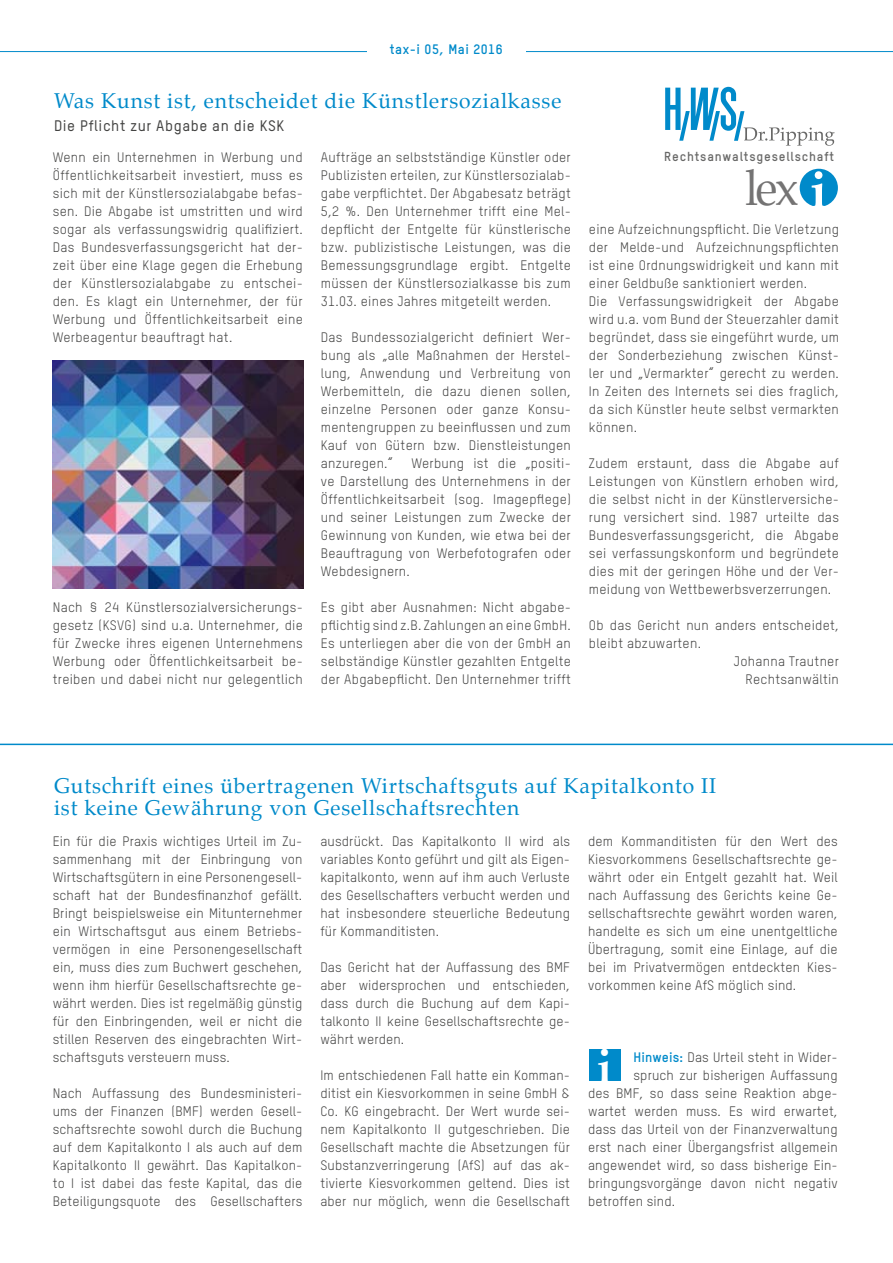
<style>
.page{position:relative;width:893px;height:1263px;background:#fff}
.page>*{position:absolute;margin:0;border:0;box-sizing:border-box;transform-origin:0 0}
.t1{font:49.2px "Palatino";color:#747373;scale:.92 1}
.t2{font:700 46.65px "Palatino";color:#fff}
.t3{font:21px/22.5px "Palatino";letter-spacing:.04em;color:#008aca}
.t4{font:500 15px "TSTAR";letter-spacing:.04em;color:#434342}
.t5{font:13.5px/18px "TSTAR";letter-spacing:.02em;color:#434342;text-align:justify}
.t6{font:700 13.5px "TSTAR";letter-spacing:.04em;color:#008aca}
.t7{font:700 12.9px "TSTAR";letter-spacing:.065em;color:#686867}
.s1{font-weight:700;font-size:51.9px;color:#fff}
.s2{font-weight:700;color:#008aca}
</style>
<div class="page">
<hr style="left:0;top:51px;width:893px;height:1px;background:#008aca">
<div style="left:367px;top:33px;width:158px;height:33px;background:#fff"></div>
<div style="left:800px;top:169px;width:38px;height:38px;background:#008aca;border-radius:50%"></div>
<svg style="left:665px;top:87px;width:170px;height:59px"></svg>
<img style="left:53px;top:360px;width:250px;height:229px">
<hr style="left:0;top:744px;width:893px;height:1px;background:#008aca">
<div style="left:589px;top:1049px;width:32px;height:32px;background:#008aca"></div>
<p class="t6" style="left:390px;top:41px;width:114px">tax-i 05, Mai 2016</p>
<h3 class="t3" style="left:54px;top:90px;width:509px">Was Kunst ist, entscheidet die Künstlersozialkasse</h3>
<p class="t4" style="left:54px;top:116px;width:232px">Die Pflicht zur Abgabe an die KSK</p>
<p class="t5" style="left:53px;top:148px;width:252px">Wenn ein Unternehmen in Werbung und Öffentlichkeitsarbeit investiert, muss es sich mit der Künstlersozialabgabe befas&shy;sen. Die Abgabe ist umstritten und wird sogar als verfassungswidrig qualifiziert.<br>Das Bundesverfassungsgericht hat der&shy;zeit über eine Klage gegen die Erhebung der Künstlersozialabgabe zu entschei&shy;den. Es klagt ein Unternehmer, der für Werbung und Öffentlichkeitsarbeit eine Werbeagentur beauftragt hat.</p>
<p class="t5" style="left:321px;top:148px;width:252px">Aufträge an selbstständige Künstler oder Publizisten erteilen, zur Künstlersozialab&shy;gabe verpflichtet. Der Abgabesatz beträgt 5,2 %. Den Unternehmer trifft eine Mel&shy;depflicht der Entgelte für künstlerische bzw. publizistische Leistungen, was die Bemessungsgrundlage ergibt. Entgelte müssen der Künstlersozialkasse bis zum 31.03. eines Jahres mitgeteilt werden.</p>
<p class="t5" style="left:321px;top:328px;width:252px">Das Bundessozialgericht definiert Wer&shy;bung als „alle Maßnahmen der Herstel&shy;lung, Anwendung und Verbreitung von Werbemitteln, die dazu dienen sollen, einzelne Personen oder ganze Konsu&shy;mentengruppen zu beeinflussen und zum Kauf von Gütern bzw. Dienstleistungen anzuregen.“</p>
<p class="t5" style="left:321px;top:454px;width:252px;text-indent:90px">Werbung ist die „positi&shy;ve Darstellung des Unternehmens in der Öffentlichkeitsarbeit (sog. Imagepflege) und seiner Leistungen zum Zwecke der Gewinnung von Kunden, wie etwa bei der Beauftragung von Werbefotografen oder Webdesignern.</p>
<p class="t5" style="left:321px;top:598px;width:252px">Es gibt aber Ausnahmen: Nicht abgabe&shy;pflichtig sind z.B. Zahlungen an eine GmbH.<br>Es unterliegen aber die von der GmbH an selbständige Künstler gezahlten Entgelte der Abgabepflicht. Den Unternehmer trifft</p>
<p class="t5" style="left:53px;top:598px;width:252px">Nach § 24 Künstlersozialversicherungs&shy;gesetz (KSVG) sind u.a. Unternehmer, die für Zwecke ihres eigenen Unternehmens Werbung oder Öffentlichkeitsarbeit be&shy;treiben und dabei nicht nur gelegentlich</p>
<p class="t7" style="left:664px;top:148px;width:171px">Rechtsanwaltsgesellschaft</p>
<h1 class="t1" style="left:745px;top:147px;width:91px">lex <span class="s1">i</span></h1>
<p class="t5" style="left:589px;top:220px;width:252px;text-align:left">eine Aufzeichnungspflicht. Die Verletzung der Melde-und Aufzeichnungspflichten ist eine Ordnungswidrigkeit und kann mit einer Geldbuße sanktioniert werden.<br>Die Verfassungswidrigkeit der Abgabe wird u.a. vom Bund der Steuerzahler damit begründet, dass sie eingeführt wurde, um der Sonderbeziehung zwischen Künst&shy;ler und „Vermarkter“ gerecht zu werden.<br>In Zeiten des Internets sei dies fraglich, da sich Künstler heute selbst vermarkten können.</p>
<p class="t5" style="left:589px;top:454px;width:252px">Zudem erstaunt, dass die Abgabe auf Leistungen von Künstlern erhoben wird, die selbst nicht in der Künstlerversiche&shy;rung versichert sind. 1987 urteilte das Bundesverfassungsgericht, die Abgabe sei verfassungskonform und begründete dies mit der geringen Höhe und der Ver&shy;meidung von Wettbewerbsverzerrungen.</p>
<p class="t5" style="left:589px;top:616px;width:252px">Ob das Gericht nun anders entscheidet,</p>
<p class="t5" style="left:589px;top:634px;width:114px">bleibt abzuwarten.</p>
<p class="t5" style="left:734px;top:652px;width:107px">Johanna Trautner</p>
<p class="t5" style="left:746px;top:670px;width:95px">Rechtsanwältin</p>
<h3 class="t3" style="left:54px;top:774px;width:664px">Gutschrift eines übertragenen Wirtschaftsguts auf Kapitalkonto II ist keine Gewährung von Gesellschaftsrechten</h3>
<p class="t5" style="left:53px;top:832px;width:251px">Ein für die Praxis wichtiges Urteil im Zu&shy;sammenhang mit der Einbringung von Wirtschaftsgütern in eine Personengesell&shy;schaft hat der Bundesfinanzhof gefällt.<br>Bringt beispielsweise ein Mitunternehmer ein Wirtschaftsgut aus einem Betriebs&shy;vermögen in eine Personengesellschaft ein, muss dies zum Buchwert geschehen, wenn ihm hierfür Gesellschaftsrechte ge&shy;währt werden. Dies ist regelmäßig günstig für den Einbringenden, weil er nicht die stillen Reserven des eingebrachten Wirt&shy;schaftsguts versteuern muss.</p>
<p class="t5" style="left:53px;top:1084px;width:251px">Nach Auffassung des Bundesministeri&shy;ums der Finanzen (BMF) werden Gesell&shy;schaftsrechte sowohl durch die Buchung auf dem Kapitalkonto I als auch auf dem Kapitalkonto II gewährt. Das Kapitalkon&shy;to I ist dabei das feste Kapital, das die Beteiligungsquote des Gesellschafters</p>
<p class="t5" style="left:588px;top:832px;width:251px">dem Kommanditisten für den Wert des Kiesvorkommens Gesellschaftsrechte ge&shy;währt oder ein Entgelt gezahlt hat. Weil nach Auffassung des Gerichts keine Ge&shy;sellschaftsrechte gewährt worden waren, handelte es sich um eine unentgeltliche Übertragung, somit eine Einlage, auf die bei im Privatvermögen entdeckten Kies&shy;vorkommen keine AfS möglich sind.</p>
<p class="t5" style="left:320px;top:832px;width:251px">ausdrückt. Das Kapitalkonto II wird als variables Konto geführt und gilt als Eigen&shy;kapitalkonto, wenn auf ihm auch Verluste des Gesellschafters verbucht werden und hat insbesondere steuerliche Bedeutung für Kommanditisten.</p>
<p class="t5" style="left:320px;top:958px;width:251px">Das Gericht hat der Auffassung des BMF aber widersprochen und entschieden, dass durch die Buchung auf dem Kapi&shy;talkonto II keine Gesellschaftsrechte ge&shy;währt werden.</p>
<p class="t5" style="left:320px;top:1066px;width:251px">Im entschiedenen Fall hatte ein Komman&shy;ditist ein Kiesvorkommen in seine GmbH &amp; Co. KG eingebracht. Der Wert wurde sei&shy;nem Kapitalkonto II gutgeschrieben. Die Gesellschaft machte die Absetzungen für Substanzverringerung (AfS) auf das ak&shy;tivierte Kiesvorkommen geltend. Dies ist aber nur möglich, wenn die Gesellschaft</p>
<h2 class="t2" style="left:597px;top:1027px;width:17px">i</h2>
<p class="t5" style="left:633px;top:1048px;width:206px"><span class="s2">Hinweis:</span> Das Urteil steht in Wider-</p>
<p class="t5" style="left:633px;top:1066px;width:206px">spruch zur bisherigen Auffassung</p>
<p class="t5" style="left:588px;top:1084px;width:251px">des BMF, so dass seine Reaktion abge-</p>
<p class="t5" style="left:588px;top:1102px;width:251px">wartet werden muss. Es wird erwartet,</p>
<p class="t5" style="left:588px;top:1120px;width:251px">dass das Urteil von der Finanzverwaltung</p>
<p class="t5" style="left:588px;top:1138px;width:251px">erst nach einer Übergangsfrist allgemein</p>
<p class="t5" style="left:588px;top:1156px;width:251px">angewendet wird, so dass bisherige Ein-</p>
<p class="t5" style="left:588px;top:1174px;width:251px">bringungsvorgänge davon nicht negativ</p>
<p class="t5" style="left:588px;top:1192px;width:89px">betroffen sind.</p>
</div>
